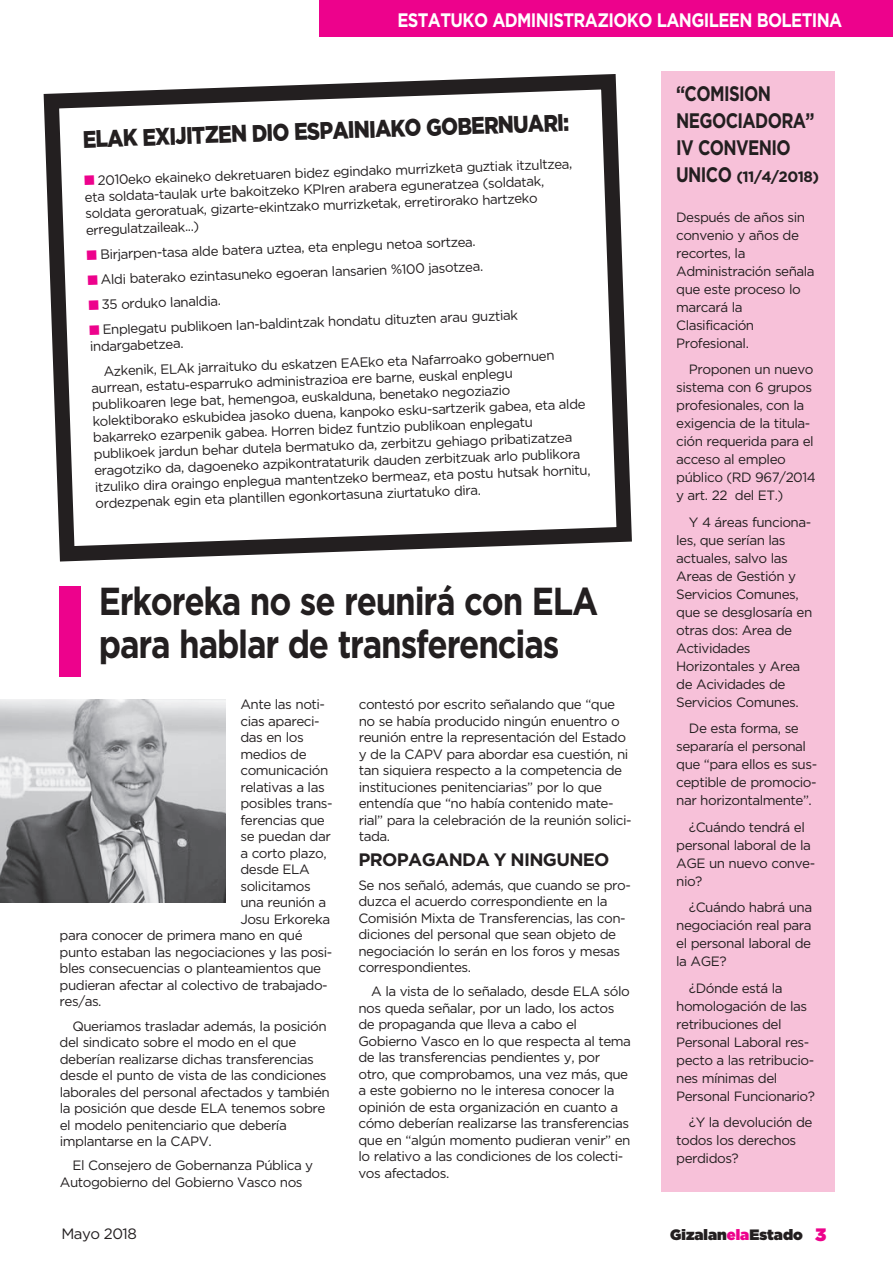
<style>
.page{position:relative;width:893px;height:1263px;background:#fff}
.page>*{position:absolute;margin:0;border:0;box-sizing:border-box;transform-origin:0 0}
.t1{font:700 39px/43.5px "Gotham";letter-spacing:-.035em;color:#231f20;scale:.85 1}
.t2{font:900 24px "Gotham";color:#231f20;scale:.85 1}
.t3{font:700 21px/27px "Gotham";letter-spacing:-.035em;color:#231f20;scale:.8 1}
.t4{font:700 19.5px "Gotham";letter-spacing:-.035em;color:#fff;scale:.85 1}
.t5{font:700 18px "Gotham";letter-spacing:-.035em;color:#231f20}
.t6{font:15px "Gotham Ultra";letter-spacing:-.005em;color:#231f20}
.t7{font:700 15px "Gotham";letter-spacing:-.035em;color:#231f20}
.t8{font:15px "Gotham";letter-spacing:-.035em;color:#231f20}
.t9{font:13.5px/16.5px "Gotham";letter-spacing:-.035em;color:#231f20}
.s1{color:#ed028c}
.s2{font-size:21px}
.s3{font-size:18px;color:#ed028c}
</style>
<div class="page">
<div style="left:319px;top:0;width:574px;height:37px;background:#ed028c"></div>
<div style="left:661px;top:71px;width:173px;height:1121px;background:#f7c1d9"></div>
<svg style="left:43px;top:74px;width:589px;height:488px"></svg>
<img style="left:0;top:700px;width:225px;height:202px">
<div style="left:60px;top:586px;width:21px;height:91px;background:#ed028c"></div>
<h3 class="t4" style="left:397px;top:9px;width:525px">ESTATUKO ADMINISTRAZIOKO LANGILEEN BOLETINA</h3>
<h2 class="t2" style="left:82px;top:125px;width:574px;rotate:-2deg">ELAK EXIJITZEN DIO ESPAINIAKO GOBERNUARI:</h2>
<p class="t9" style="left:84px;top:172px;width:490px;rotate:-2deg"><span class="s1">■</span> 2010eko ekaineko dekretuaren bidez egindako murrizketa guztiak itzultzea, eta soldata-taulak urte bakoitzeko KPIren arabera eguneratzea (soldatak, soldata geroratuak, gizarte-ekintzako murrizketak, erretirorako hartzeko erregulatzaileak...)</p>
<p class="t9" style="left:86px;top:247px;width:391px;rotate:-2deg"><span class="s1">■</span> Birjarpen-tasa alde batera uztea, eta enplegu netoa sortzea.</p>
<p class="t9" style="left:87px;top:272px;width:397px;rotate:-2deg"><span class="s1">■</span> Aldi baterako ezintasuneko egoeran lansarien %100 jasotzea.</p>
<p class="t9" style="left:88px;top:297px;width:134px;rotate:-2deg"><span class="s1">■</span> 35 orduko lanaldia.</p>
<p class="t9" style="left:89px;top:322px;width:430px;rotate:-2deg"><span class="s1">■</span> Enplegatu publikoen lan-baldintzak hondatu dituzten arau guztiak indargabetzea.</p>
<p class="t9" style="left:91px;top:363px;width:497px;text-indent:13px;rotate:-2deg">Azkenik, ELAk jarraituko du eskatzen EAEko eta Nafarroako gobernuen aurrean, estatu-esparruko administrazioa ere barne, euskal enplegu publikoaren lege bat, hemengoa, euskalduna, benetako negoziazio kolektiborako eskubidea jasoko duena, kanpoko esku-sartzerik gabea, eta alde bakarreko ezarpenik gabea. Horren bidez funtzio publikoan enplegatu publikoek jardun behar dutela bermatuko da, zerbitzu gehiago pribatizatzea eragotziko da, dagoeneko azpikontrataturik dauden zerbitzuak arlo publikora itzuliko dira oraingo enplegua mantentzeko bermeaz, eta postu hutsak hornitu, ordezpenak egin eta plantillen egonkortasuna ziurtatuko dira.</p>
<h1 class="t1" style="left:99px;top:578px;width:589px">Erkoreka no se reunirá con ELA para hablar de transferencias</h1>
<p class="t9" style="left:240px;top:696px;width:86px">Ante las noti-</p>
<p class="t9" style="left:240px;top:713px;width:81px">cias apareci-</p>
<p class="t9" style="left:240px;top:729px;width:65px">das en los</p>
<p class="t9" style="left:240px;top:746px;width:68px">medios de</p>
<p class="t9" style="left:240px;top:762px;width:89px">comunicación</p>
<p class="t9" style="left:240px;top:779px;width:86px">relativas a las</p>
<p class="t9" style="left:240px;top:795px;width:94px">posibles trans-</p>
<p class="t9" style="left:240px;top:812px;width:86px">ferencias que</p>
<p class="t9" style="left:240px;top:828px;width:92px">se puedan dar</p>
<p class="t9" style="left:240px;top:845px;width:88px">a corto plazo,</p>
<p class="t9" style="left:240px;top:861px;width:71px">desde ELA</p>
<p class="t9" style="left:240px;top:878px;width:72px">solicitamos</p>
<p class="t9" style="left:240px;top:894px;width:88px">una reunión a</p>
<p class="t9" style="left:240px;top:911px;width:91px">Josu Erkoreka</p>
<p class="t9" style="left:60px;top:927px;width:245px">para conocer de primera mano en qué</p>
<p class="t9" style="left:60px;top:944px;width:274px">punto estaban las negociaciones y las posi-</p>
<p class="t9" style="left:60px;top:960px;width:263px">bles consecuencias o planteamientos que</p>
<p class="t9" style="left:60px;top:977px;width:270px">pudieran afectar al colectivo de trabajado-</p>
<p class="t9" style="left:60px;top:993px;width:43px">res/as.</p>
<p class="t9" style="left:60px;top:1017px;width:272px;text-indent:13px">Queriamos trasladar además, la posición del sindicato sobre el modo en el que deberían realizarse dichas transferencias desde el punto de vista de las condiciones laborales del personal afectados y también la posición que desde ELA tenemos sobre el modelo penitenciario que debería implantarse en la CAPV.</p>
<p class="t9" style="left:60px;top:1157px;width:255px;text-indent:13px">El Consejero de Gobernanza Pública y<br>Autogobierno del Gobierno Vasco nos</p>
<p class="t9" style="left:359px;top:696px;width:274px">contestó por escrito señalando que “que no se había producido ningún enuentro o reunión entre la representación del Estado y de la CAPV para abordar esa cuestión, ni tan siquiera respecto a la competencia de instituciones penitenciarias” por lo que entendía que “no había contenido mate&shy;rial” para la celebración de la reunión solici&shy;tada.</p>
<h3 class="t5" style="left:358px;top:849px;width:253px">PROPAGANDA Y NINGUNEO</h3>
<p class="t9" style="left:358px;top:876px;width:274px">Se nos señaló, además, que cuando se pro&shy;duzca el acuerdo correspondiente en la Comisión Mixta de Transferencias, las con&shy;diciones del personal que sean objeto de negociación lo serán en los foros y mesas correspondientes.</p>
<p class="t9" style="left:358px;top:983px;width:274px;text-indent:13px">A la vista de lo señalado, desde ELA sólo nos queda señalar, por un lado, los actos de propaganda que lleva a cabo el Gobierno Vasco en lo que respecta al tema de las transferencias pendientes y, por otro, que comprobamos, una vez más, que a este gobierno no le interesa conocer la opinión de esta organización en cuanto a cómo deberían realizarse las transferencias que en “algún momento pudieran venir” en lo relativo a las condiciones de los colecti&shy;vos afectados.</p>
<p class="t8" style="left:61px;top:1226px;width:77px">Mayo 2018</p>
<h3 class="t3" style="left:676px;top:80px;width:174px">“COMISION<br>NEGOCIADORA”<br>IV CONVENIO</h3>
<p class="t7" style="left:676px;top:168px;width:144px"><span class="s2">UNICO</span> (11/4/2018)</p>
<p class="t9" style="left:676px;top:208px;width:140px;line-height:18px">Después de años sin convenio y años de recortes, la<br>Administración señala que este proceso lo marcará la<br>Clasificación<br>Profesional.</p>
<p class="t9" style="left:676px;top:360px;width:141px;line-height:18px;text-indent:13px">Proponen un nuevo sistema con 6 grupos profesionales, con la exigencia de la titula&shy;ción requerida para el acceso al empleo público (RD 967/2014 y art. 22 del ET.)</p>
<p class="t9" style="left:676px;top:513px;width:138px;line-height:18px;text-indent:13px">Y 4 áreas funciona&shy;les, que serían las actuales, salvo las<br>Areas de Gestión y<br>Servicios Comunes, que se desglosaría en otras dos: Area de<br>Actividades<br>Horizontales y Area de Acividades de<br>Servicios Comunes.</p>
<p class="t9" style="left:676px;top:719px;width:142px;line-height:18px;text-indent:13px">De esta forma, se separaría el personal que “para ellos es sus&shy;ceptible de promocio&shy;nar horizontalmente”.</p>
<p class="t9" style="left:676px;top:817px;width:140px;line-height:18px;text-indent:13px">¿Cuándo tendrá el personal laboral de la<br>AGE un nuevo conve&shy;nio?</p>
<p class="t9" style="left:676px;top:898px;width:138px;line-height:18px;text-align:justify;text-indent:13px">¿Cuándo habrá una negociación real para el personal laboral de la AGE?</p>
<p class="t9" style="left:676px;top:978px;width:140px;line-height:18px;text-indent:13px">¿Dónde está la homologación de las retribuciones del<br>Personal Laboral res&shy;pecto a las retribucio&shy;nes mínimas del<br>Personal Funcionario?</p>
<p class="t9" style="left:676px;top:1113px;width:138px;line-height:18px;text-indent:13px">¿Y la devolución de todos los derechos perdidos?</p>
<p class="t6" style="left:670px;top:1226px;width:158px">Gizalan<span class="s1">ela</span>Estado <span class="s3">3</span></p>
</div>
